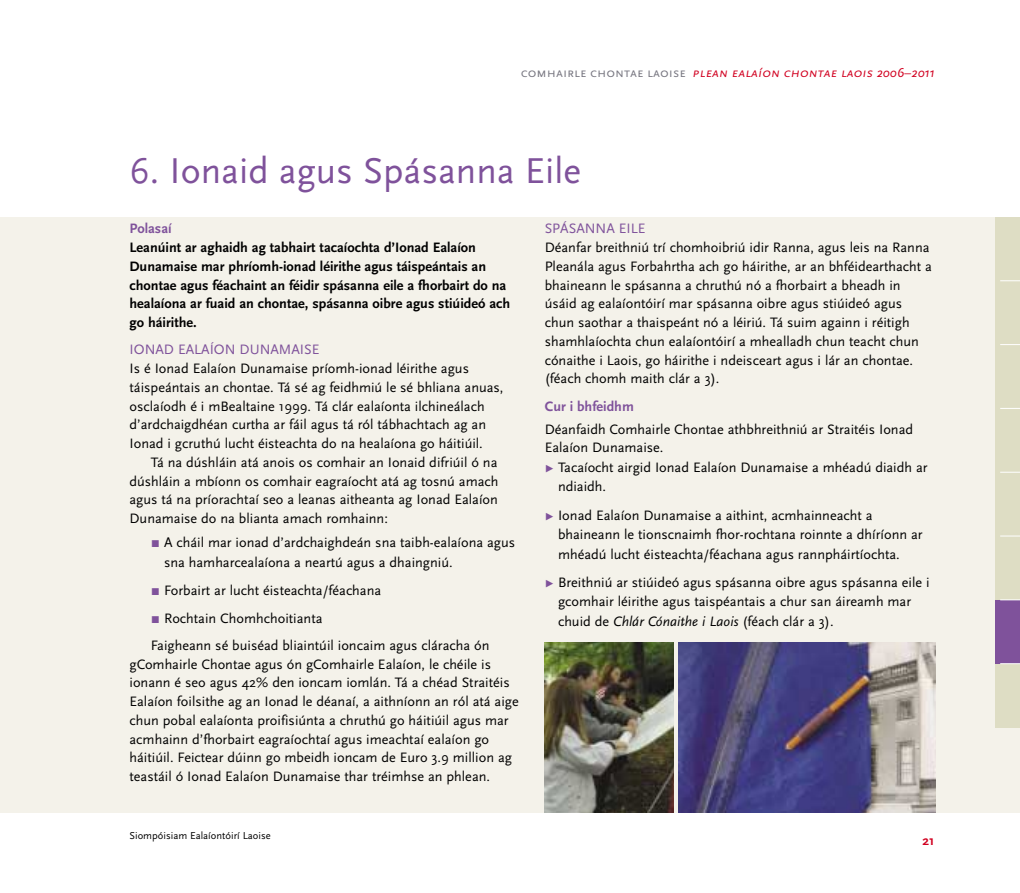
<style>
.page{position:relative;width:1020px;height:893px;background:#fff}
.page>*{position:absolute;margin:0;border:0;box-sizing:border-box;transform-origin:0 0}
.t1{font:37.5px "Scala Sans";color:#7f529b}
.t2{font:14.25px/18.8px "Scala Sans";color:#000}
.t3{font:700 14.25px/18.8px "Scala Sans";color:#000}
.t4{font:14.25px "Scala Sans";color:#7f529b}
.t5{font:700 14.25px "Scala Sans";color:#7f529b}
.t6{font:italic 13.5px "Scala Sans Caps";color:#d10020}
.t7{font:700 13.5px "Scala Sans";color:#d10020}
.t8{font:10.5px "Scala Sans";color:#000}
.s1{font-style:normal;color:#787781}
.s2{font-family:"Scala Sans"}
.s3{font-size:15px;color:#7f529b}
.s4{font-style:italic}
</style>
<div class="page">
<div style="left:0;top:217px;width:1020px;height:595px;background:#f4f2ea"></div>
<div style="left:995px;top:281px;width:25px;height:63px;background:#deddc4"></div>
<div style="left:995px;top:217px;width:25px;height:64px;background:#deddc4"></div>
<div style="left:995px;top:344px;width:25px;height:64px;background:#deddc4"></div>
<div style="left:995px;top:408px;width:25px;height:64px;background:#deddc4"></div>
<div style="left:995px;top:472px;width:25px;height:64px;background:#deddc4"></div>
<div style="left:995px;top:536px;width:25px;height:64px;background:#deddc4"></div>
<div style="left:995px;top:600px;width:25px;height:63px;background:#7f529b"></div>
<div style="left:995px;top:663px;width:25px;height:64px;background:#deddc4"></div>
<svg style="left:1000px;top:280px;width:20px;height:1px"></svg>
<svg style="left:1000px;top:344px;width:20px;height:1px"></svg>
<svg style="left:1000px;top:408px;width:20px;height:1px"></svg>
<svg style="left:1000px;top:472px;width:20px;height:1px"></svg>
<svg style="left:1000px;top:535px;width:20px;height:1px"></svg>
<svg style="left:1000px;top:599px;width:20px;height:1px"></svg>
<svg style="left:1000px;top:663px;width:20px;height:1px"></svg>
<img style="left:679px;top:642px;width:257px;height:170px">
<img style="left:545px;top:642px;width:128px;height:170px">
<p class="t6" style="left:521px;top:64px;width:415px"><span class="s1">comhairle chontae laoise</span> plean ealaíon chontae laois <span class="s2">2006–2011</span></p>
<h1 class="t1" style="left:130px;top:157px;width:453px">6. Ionaid agus Spásanna Eile</h1>
<p class="t5" style="left:130px;top:223px;width:44px">Polasaí</p>
<p class="t3" style="left:130px;top:239px;width:382px">Leanúint ar aghaidh ag tabhairt tacaíochta d’Ionad Ealaíon Dunamaise mar phríomh-ionad léirithe agus táispeántais an chontae agus féachaint an féidir spásanna eile a fhorbairt do na healaíona ar fuaid an chontae, spásanna oibre agus stiúideó ach go háirithe.</p>
<p class="t4" style="left:130px;top:344px;width:191px">IONAD EALAÍON DUNAMAISE</p>
<p class="t2" style="left:130px;top:361px;width:376px">Is é Ionad Ealaíon Dunamaise príomh-ionad léirithe agus táispeántais an chontae. Tá sé ag feidhmiú le sé bhliana anuas, osclaíodh é i mBealtaine 1999. Tá clár ealaíonta ilchineálach d’ardchaigdhéan curtha ar fáil agus tá ról tábhachtach ag an Ionad i gcruthú lucht éisteachta do na healaíona go háitiúil.</p>
<p class="t2" style="left:130px;top:454px;width:370px;text-align:justify;text-indent:21px">Tá na dúshláin atá anois os comhair an Ionaid difriúil ó na dúshláin a mbíonn os comhair eagraíocht atá ag tosnú amach agus tá na príorachtaí seo a leanas aitheanta ag Ionad Ealaíon Dunamaise do na blianta amach romhainn:</p>
<p class="t2" style="left:164px;top:534px;width:353px;line-height:19.5px;text-indent:-13px"><span class="s3">π</span> A cháil mar ionad d’ardchaighdeán sna taibh-ealaíona agus sna hamharcealaíona a neartú agus a dhaingniú.</p>
<p class="t2" style="left:151px;top:578px;width:340px;line-height:27.6px"><span class="s3">π</span> Forbairt ar lucht éisteachta/féachana<br><span class="s3">π</span> Rochtain Chomhchoitianta<br>Faigheann sé buiséad bliaintúil ioncaim agus cláracha ón</p>
<p class="t2" style="left:130px;top:656px;width:391px">gComhairle Chontae agus ón gComhairle Ealaíon, le chéile is ionann é seo agus 42% den ioncam iomlán. Tá a chéad Straitéis Ealaíon foilsithe ag an Ionad le déanaí, a aithníonn an ról atá aige chun pobal ealaíonta proifisiúnta a chruthú go háitiúil agus mar acmhainn d’fhorbairt eagraíochtaí agus imeachtaí ealaíon go háitiúil. Feictear dúinn go mbeidh ioncam de Euro 3.9 million ag teastáil ó Ionad Ealaíon Dunamaise thar tréimhse an phlean.</p>
<p class="t8" style="left:130px;top:831px;width:143px">Siompóisiam Ealaíontóirí Laoise</p>
<p class="t4" style="left:545px;top:223px;width:102px">SPÁSANNA EILE</p>
<p class="t2" style="left:545px;top:240px;width:389px">Déanfar breithniú trí chomhoibriú idir Ranna, agus leis na Ranna Pleanála agus Forbahrtha ach go háirithe, ar an bhféidearthacht a bhaineann le spásanna a chruthú nó a fhorbairt a bheadh in úsáid ag ealaíontóirí mar spásanna oibre agus stiúideó agus chun saothar a thaispeánt nó a léiriú. Tá suim againn i réitigh shamhlaíochta chun ealaíontóirí a mhealladh chun teacht chun cónaithe i Laois, go háirithe i ndeisceart agus i lár an chontae. (féach chomh maith clár a 3).</p>
<p class="t5" style="left:545px;top:400px;width:91px">Cur i bhfeidhm</p>
<p class="t2" style="left:545px;top:421px;width:370px">Déanfaidh Comhairle Chontae athbhreithniú ar Straitéis Ionad</p>
<p class="t2" style="left:545px;top:440px;width:120px">Ealaíon Dunamaise.</p>
<p class="t2" style="left:545px;top:459px;width:384px"><span class="s3">Ω</span> Tacaíocht airgid Ionad Ealaíon Dunamaise a mhéadú diaidh ar</p>
<p class="t2" style="left:558px;top:479px;width:50px">ndiaidh.</p>
<p class="t2" style="left:558px;top:507px;width:366px;line-height:19.5px;text-indent:-13px"><span class="s3">Ω</span> Ionad Ealaíon Dunamaise a aithint, acmhainneacht a bhaineann le tionscnaimh fhor-rochtana roinnte a dhíríonn ar mhéadú lucht éisteachta/féachana agus rannpháirtíochta.</p>
<p class="t2" style="left:558px;top:574px;width:373px;line-height:19.5px;text-indent:-13px"><span class="s3">Ω</span> Breithniú ar stiúideó agus spásanna oibre agus spásanna eile i gcomhair léirithe agus taispéantais a chur san áireamh mar chuid de <span class="s4">Chlár Cónaithe i Laois</span> (féach clár a 3).</p>
<p class="t7" style="left:922px;top:835px;width:13px">21</p>
</div>
